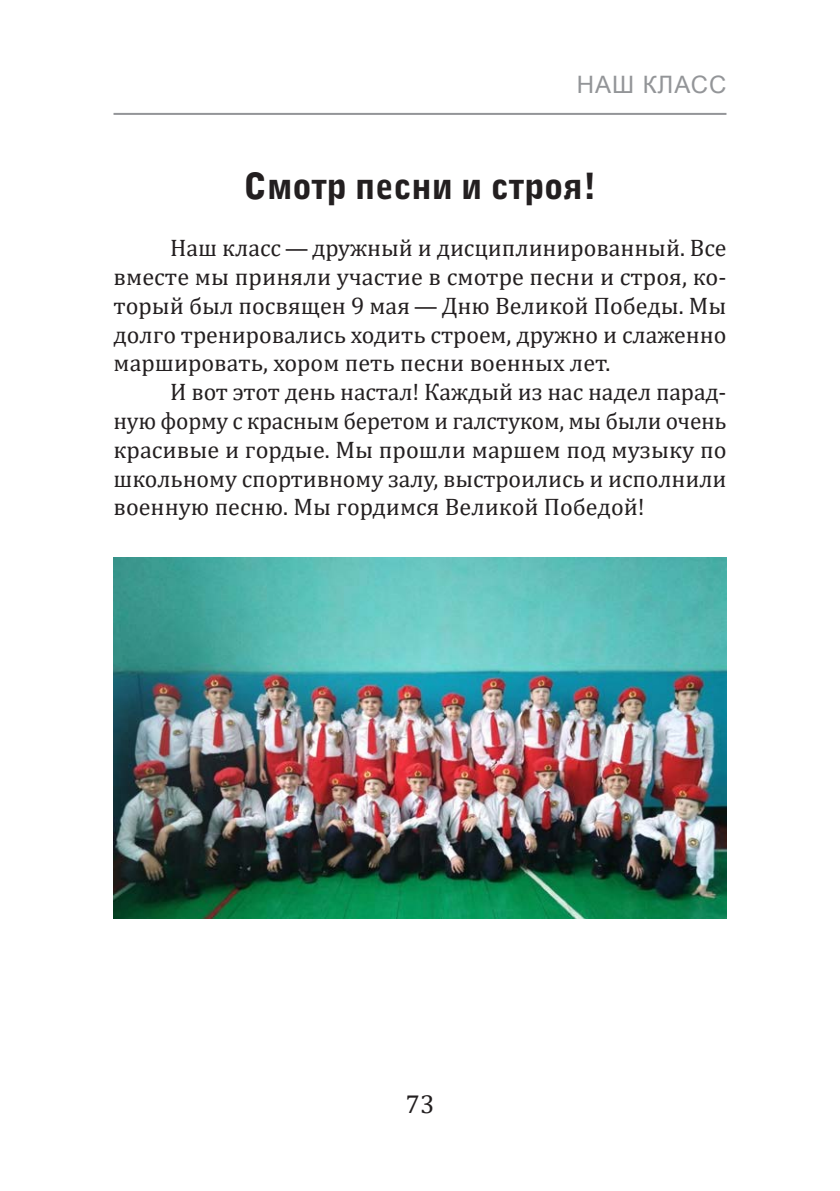
<style>
.page{position:relative;width:840px;height:1191px;background:#fff}
.page>*{position:absolute;margin:0;border:0;box-sizing:border-box;transform-origin:0 0}
.t1{font:36px "Bell Gothic C Blk BT";color:#231f20}
.t2{font:26px "Cambria";color:#231f20}
.t3{font:24px/28.8px "Cambria";color:#231f20;text-align:justify}
.t4{font:24px "Arial";letter-spacing:.04em;color:#939598}
</style>
<div class="page">
<hr style="left:113px;top:113px;width:613px;height:2px;background:#939598">
<img style="left:113px;top:557px;width:613px;height:361px">
<p class="t4" style="left:576px;top:69px;width:151px">НАШ КЛАСС</p>
<h1 class="t1" style="left:243px;top:163px;width:355px">Смотр песни и строя!</h1>
<p class="t3" style="left:113px;top:233px;width:614px;text-indent:57px">Наш класс —дружный и дисциплинированный. Все вместе мы приняли участие в смотре песни и строя, ко&shy;торый был посвящен 9 мая — Дню Великой Победы. Мы долго тренировались ходить строем, дружно и слаженно маршировать, хором петь песни военных лет.</p>
<p class="t3" style="left:113px;top:377px;width:614px;text-indent:57px">И вот этот день настал! Каждый из нас надел парад&shy;ную форму с красным беретом и галстуком, мы были очень красивые и гордые. Мы прошли маршем под музыку по школьному спортивному залу, выстроились и исполнили военную песню. Мы гордимся Великой Победой!</p>
<p class="t2" style="left:405px;top:1088px;width:30px">73</p>
</div>
